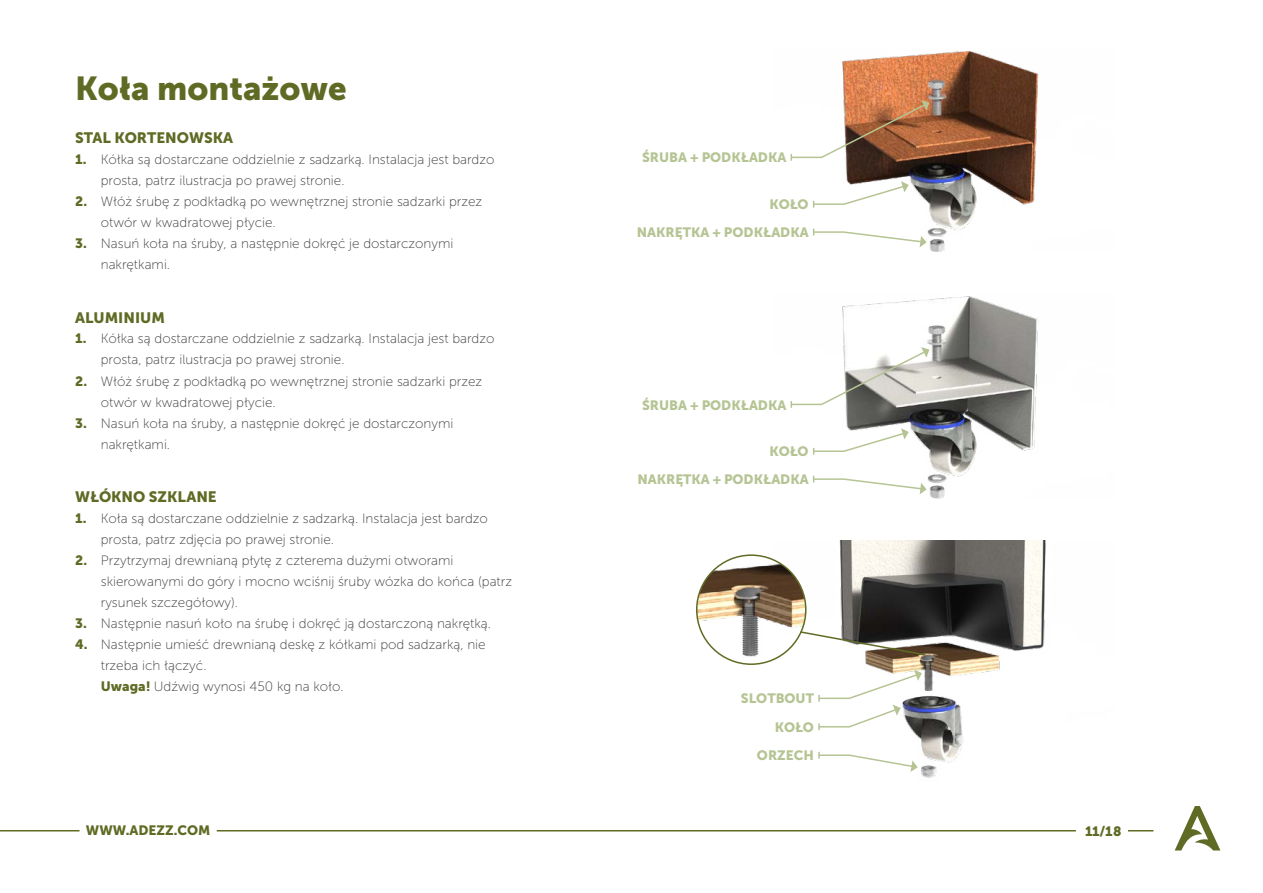
<style>
.page{position:relative;width:1263px;height:893px;background:#fff}
.page>*{position:absolute;margin:0;border:0;box-sizing:border-box;transform-origin:0 0}
.t1{font:33px "Museo Sans 900";color:#5f6b24}
.t2{font:15px "Museo Sans 900";color:#5f6b24}
.t3{font:13.5px/21px "Museo Sans 100";color:#3c3c3b}
.t4{font:13.5px/28.3px "Museo Sans 900";color:#b6c494;text-align:right}
.t5{font:13.5px "Museo Sans 900";color:#5f6b24}
.s1{font-family:"Museo Sans 900";color:#5f6b24}
</style>
<div class="page">
<svg style="left:1175px;top:806px;width:45px;height:44px"></svg>
<svg style="left:1128px;top:830px;width:25px;height:1px"></svg>
<hr style="left:0;top:830px;width:80px;height:1px;background:#5f6b24">
<hr style="left:217px;top:830px;width:859px;height:1px;background:#5f6b24">
<img style="left:813px;top:296px;width:226px;height:203px">
<img style="left:813px;top:51px;width:226px;height:201px">
<img style="left:774px;top:541px;width:272px;height:237px">
<img style="left:697px;top:555px;width:109px;height:109px;border-radius:55px">
<div style="left:696px;top:554px;width:110px;height:111px;border:2px solid #5f6b24;border-radius:50%"></div>
<svg style="left:799px;top:630px;width:128px;height:27px"></svg>
<svg style="left:790px;top:100px;width:139px;height:61px"></svg>
<svg style="left:790px;top:347px;width:139px;height:61px"></svg>
<svg style="left:817px;top:670px;width:105px;height:60px"></svg>
<svg style="left:817px;top:752px;width:101px;height:20px"></svg>
<svg style="left:813px;top:181px;width:96px;height:27px"></svg>
<svg style="left:813px;top:428px;width:96px;height:27px"></svg>
<svg style="left:813px;top:229px;width:114px;height:18px"></svg>
<svg style="left:813px;top:476px;width:114px;height:18px"></svg>
<h1 class="t1" style="left:75px;top:70px;width:273px">Koła montażowe</h1>
<p class="t2" style="left:75px;top:129px;width:159px">STAL KORTENOWSKA</p>
<p class="t3" style="left:101px;top:149px;width:395px;text-indent:-26px"><span class="s1">1.</span> Kółka są dostarczane oddzielnie z sadzarką. Instalacja jest bardzo prosta, patrz ilustracja po prawej stronie.</p>
<p class="t3" style="left:101px;top:191px;width:383px;text-indent:-26px"><span class="s1">2.</span> Włóż śrubę z podkładką po wewnętrznej stronie sadzarki przez otwór w kwadratowej płycie.</p>
<p class="t3" style="left:101px;top:233px;width:354px;text-indent:-26px"><span class="s1">3.</span> Nasuń koła na śruby, a następnie dokręć je dostarczonymi nakrętkami.</p>
<p class="t2" style="left:75px;top:309px;width:91px">ALUMINIUM</p>
<p class="t3" style="left:101px;top:328px;width:395px;text-indent:-26px"><span class="s1">1.</span> Kółka są dostarczane oddzielnie z sadzarką. Instalacja jest bardzo prosta, patrz ilustracja po prawej stronie.</p>
<p class="t3" style="left:101px;top:370px;width:383px;text-indent:-26px"><span class="s1">2.</span> Włóż śrubę z podkładką po wewnętrznej stronie sadzarki przez otwór w kwadratowej płycie.</p>
<p class="t3" style="left:101px;top:412px;width:354px;text-indent:-26px"><span class="s1">3.</span> Nasuń koła na śruby, a następnie dokręć je dostarczonymi nakrętkami.</p>
<p class="t2" style="left:75px;top:488px;width:143px">WŁÓKNO SZKLANE</p>
<p class="t3" style="left:101px;top:508px;width:389px;text-indent:-26px"><span class="s1">1.</span> Koła są dostarczane oddzielnie z sadzarką. Instalacja jest bardzo prosta, patrz zdjęcia po prawej stronie.</p>
<p class="t3" style="left:101px;top:550px;width:413px;text-indent:-26px"><span class="s1">2.</span> Przytrzymaj drewnianą płytę z czterema dużymi otworami skierowanymi do góry i mocno wciśnij śruby wózka do końca (patrz rysunek szczegółowy).</p>
<p class="t3" style="left:75px;top:613px;width:417px"><span class="s1">3.</span> Następnie nasuń koło na śrubę i dokręć ją dostarczoną nakrętką.</p>
<p class="t3" style="left:101px;top:634px;width:386px;text-indent:-26px"><span class="s1">4.</span> Następnie umieść drewnianą deskę z kółkami pod sadzarką, nie trzeba ich łączyć.<br><span class="s1">Uwaga!</span> Udźwig wynosi 450 kg na koło.</p>
<p class="t4" style="left:642px;top:144px;width:146px">ŚRUBA + PODKŁADKA</p>
<p class="t4" style="left:769px;top:190px;width:41px">KOŁO</p>
<p class="t4" style="left:637px;top:218px;width:173px">NAKRĘTKA + PODKŁADKA</p>
<p class="t4" style="left:642px;top:391px;width:146px">ŚRUBA + PODKŁADKA</p>
<p class="t4" style="left:769px;top:437px;width:41px">KOŁO</p>
<p class="t4" style="left:637px;top:465px;width:173px">NAKRĘTKA + PODKŁADKA</p>
<p class="t4" style="left:741px;top:684px;width:75px">SLOTBOUT<br>KOŁO<br>ORZECH</p>
<p class="t5" style="left:86px;top:823px;width:126px">WWW.ADEZZ.COM</p>
<p class="t5" style="left:1085px;top:823px;width:38px">11/18</p>
</div>
